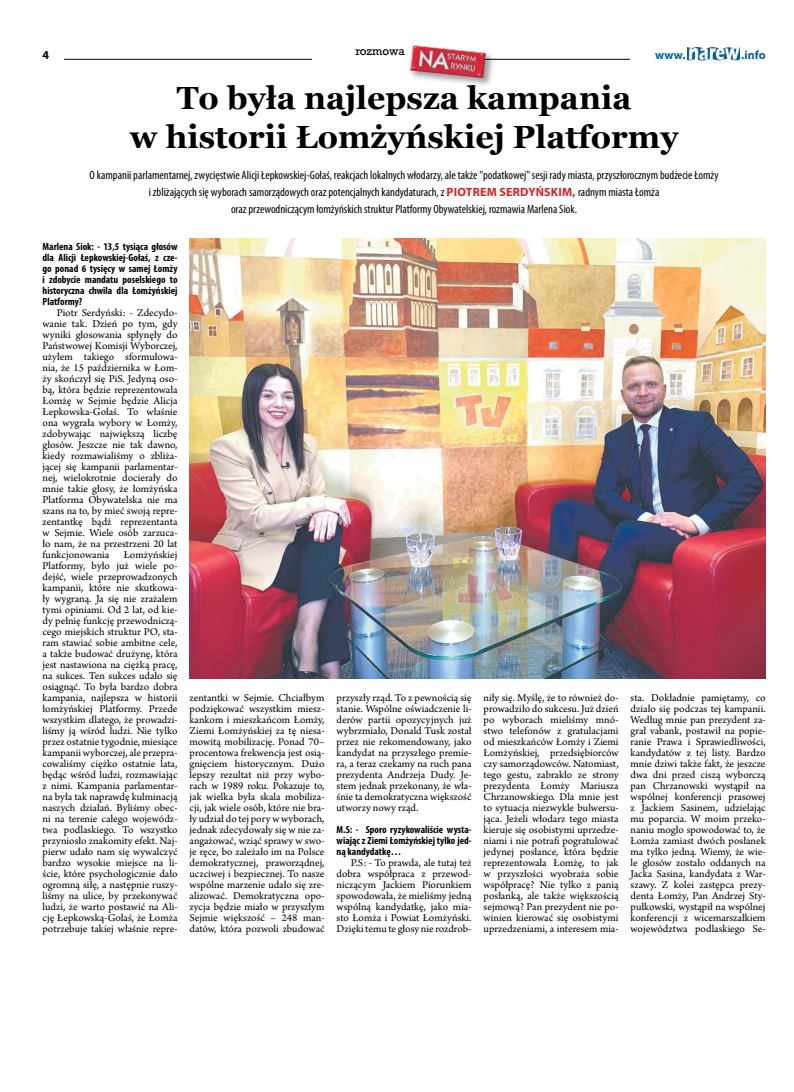
<style>
.page{position:relative;width:794px;height:1092px;background:#fff}
.page>*{position:absolute;margin:0;border:0;box-sizing:border-box;transform-origin:0 0}
.t1{font:700 32px/39px "Georgia";color:#000;text-align:center}
.t2{font:condensed 12px/17px "Myriad Pro";color:#000;text-align:center}
.t3{font:700 12px "Myriad Pro";color:#00629b}
.t4{font:700 12px "Myriad Pro";color:#000}
.t5{font:11px/11px "Arno Pro";color:#000;text-align:justify}
.t6{font:11px "Rockwell";color:#000}
.t7{font:700 condensed 10.4px/11px "Myriad Pro";color:#000;text-align:justify}
.s1{font-weight:700;font-stretch:normal;color:#d2232a}
</style>
<div class="page">
<hr style="left:64px;top:59px;width:701px;height:1px;background:#000">
<div style="left:630px;top:51px;width:135px;height:18px;background:#fff"></div>
<img style="left:687px;top:47px;width:52px;height:13px">
<div style="left:312px;top:47px;width:136px;height:22px;background:#fff"></div>
<div style="left:408px;top:44px;width:88px;height:44px;background:#000;opacity:.4"></div>
<img style="left:410px;top:45px;width:76px;height:33px">
<img style="left:189px;top:239px;width:576px;height:439px">
<p class="t6" style="left:355px;top:44px;width:51px">rozmowa</p>
<p class="t4" style="left:43px;top:48px;width:8px">4</p>
<p class="t3" style="left:655px;top:47px;width:32px">www.</p>
<p class="t3" style="left:741px;top:47px;width:26px">.info</p>
<h1 class="t1" style="left:130px;top:77px;width:550px">To była najlepsza kampania<br>w historii Łomżyńskiej Platformy</h1>
<p class="t2" style="left:90px;top:166px;width:630px">O kampanii parlamentarnej, zwycięstwie Alicji Łepkowskiej-Gołaś, reakcjach lokalnych włodarzy, ale także "podatkowej" sesji rady miasta, przyszłorocznym budżecie Łomży i zbliżających się wyborach samorządowych oraz potencjalnych kandydaturach, z <span class="s1">PIOTREM SERDYŃSKIM,</span> radnym miasta Łomża<br>oraz przewodniczącym łomżyńskich struktur Platformy Obywatelskiej, rozmawia Marlena Siok.</p>
<p class="t7" style="left:43px;top:240px;width:136px">Marlena Siok: - 13,5 tysiąca głosów dla Alicji Łepkowskiej-Gołaś, z cze&shy;go ponad 6 tysięcy w samej Łomży i zdobycie mandatu poselskiego to historyczna chwila dla Łomżyńskiej Platformy?</p>
<p class="t5" style="left:43px;top:307px;width:136px;text-indent:14px">Piotr Serdyński: - Zdecydo&shy;wanie tak. Dzień po tym, gdy wyniki głosowania spłynęły do Państwowej Komisji Wyborczej, użyłem takiego sformułowa&shy;nia, że 15 października w Łom&shy;ży skończył się PiS. Jedyną oso&shy;bą, która będzie reprezentowała Łomżę w Sejmie będzie Alicja Łepkowska-Gołaś. To właśnie ona wygrała wybory w Łomży, zdobywając największą liczbę głosów. Jeszcze nie tak dawno, kiedy rozmawialiśmy o zbliża&shy;jącej się kampanii parlamentar&shy;nej, wielokrotnie docierały do mnie takie głosy, że łomżyńska Platforma Obywatelska nie ma szans na to, by mieć swoją repre&shy;zentantkę bądź reprezentanta w Sejmie. Wiele osób zarzuca&shy;ło nam, że na przestrzeni 20 lat funkcjonowania</p>
<p class="t5" style="left:43px;top:549px;width:136px;text-indent:81px">Łomżyńskiej Platformy, było już wiele po&shy;dejść, wiele przeprowadzonych kampanii, które nie skutkowa&shy;ły wygraną. Ja się nie zrażałem tymi opiniami. Od 2 lat, od kie&shy;dy pełnię funkcję przewodniczą&shy;cego miejskich struktur PO, sta&shy;ram stawiać sobie ambitne cele, a także budować drużynę, która jest nastawiona na ciężką pracę, na sukces. Ten sukces udało się osiągnąć. To była bardzo dobra kampania, najlepsza w historii łomżyńskiej Platformy. Przede wszystkim dlatego, że prowadzi&shy;liśmy ją wśród ludzi. Nie tylko przez ostatnie tygodnie, miesiące kampanii wyborczej, ale przepra&shy;cowaliśmy ciężko ostatnie lata, będąc wśród ludzi, rozmawiając z nimi. Kampania parlamentar&shy;na była tak naprawdę kulminacją naszych działań. Byliśmy obec&shy;ni na terenie całego wojewódz&shy;twa podlaskiego. To wszystko przyniosło znakomity efekt. Naj&shy;pierw udało nam się wywalczyć bardzo wysokie miejsce na li&shy;ście, które psychologicznie dało ogromną siłę, a następnie ruszy&shy;liśmy na ulice, by przekonywać ludzi, że warto postawić na Ali&shy;cję Łepkowską-Gołaś, że Łomża potrzebuje takiej właśnie repre-</p>
<p class="t5" style="left:189px;top:692px;width:136px">zentantki w Sejmie. Chciałbym podziękować wszystkim miesz&shy;kankom i mieszkańcom Łomży, Ziemi Łomżyńskiej za tę niesa&shy;mowitą mobilizację. Ponad 70– procentowa frekwencja jest osią&shy;gnięciem historycznym. Dużo lepszy rezultat niż przy wybo&shy;rach w 1989 roku. Pokazuje to, jak wielka była skala mobiliza&shy;cji, jak wiele osób, które nie bra&shy;ły udział do tej pory w wyborach, jednak zdecydowały się w nie za&shy;angażować, wziąć sprawy w swo&shy;je ręce, bo zależało im na Polsce demokratycznej, praworządnej, uczciwej i bezpiecznej. To nasze wspólne marzenie udało się zre&shy;alizować. Demokratyczna opo&shy;zycja będzie miało w przyszłym Sejmie większość – 248 man&shy;datów, która pozwoli zbudować</p>
<p class="t5" style="left:336px;top:692px;width:136px">przyszły rząd. To z pewnością się stanie. Wspólne oświadczenie li&shy;derów partii opozycyjnych już wybrzmiało, Donald Tusk został przez nie rekomendowany, jako kandydat na przyszłego premie&shy;ra, a teraz czekamy na ruch pana prezydenta Andrzeja Dudy. Je&shy;stem jednak przekonany, że wła&shy;śnie ta demokratyczna większość utworzy nowy rząd.</p>
<p class="t7" style="left:336px;top:823px;width:136px">M.S: - Sporo ryzykowaliście wysta&shy;wiając z Ziemi Łomżyńskiej tylko jed&shy;ną kandydatkę…</p>
<p class="t5" style="left:336px;top:857px;width:136px;text-indent:14px">P.S: - To prawda, ale tutaj też dobra współpraca z przewod&shy;niczącym Jackiem Piorunkiem spowodowała, że mieliśmy jedną wspólną kandydatkę, jako mia&shy;sto Łomża i Powiat Łomżyński.<br>Dzięki temu te głosy nie rozdrob-</p>
<p class="t5" style="left:483px;top:692px;width:136px">niły się. Myślę, że to również do&shy;prowadziło do sukcesu. Już dzień po wyborach mieliśmy mnó&shy;stwo telefonów z gratulacjami od mieszkańców Łomży i Ziemi Łomżyńskiej, przedsiębiorców czy samorządowców. Natomiast, tego gestu, zabrakło ze strony prezydenta Łomży Mariusza Chrzanowskiego. Dla mnie jest to sytuacja niezwykle bulwersu&shy;jąca. Jeżeli włodarz tego miasta kieruje się osobistymi uprzedze&shy;niami i nie potrafi pogratulować jedynej posłance, która będzie reprezentowała Łomżę, to jak w przyszłości wyobraża sobie współpracę? Nie tylko z panią posłanką, ale także większością sejmową? Pan prezydent nie po&shy;winien kierować się osobistymi uprzedzeniami, a interesem mia-</p>
<p class="t5" style="left:630px;top:692px;width:136px">sta. Dokładnie pamiętamy, co działo się podczas tej kampanii.<br>Według mnie pan prezydent za&shy;grał vabank, postawił na popie&shy;ranie Prawa i Sprawiedliwości, kandydatów z tej listy. Bardzo mnie dziwi także fakt, że jeszcze dwa dni przed ciszą wyborczą pan Chrzanowski wystąpił na wspólnej konferencji prasowej z Jackiem Sasinem, udzielając mu poparcia. W moim przeko&shy;naniu mogło spowodować to, że Łomża zamiast dwóch posłanek ma tylko jedną. Wiemy, że wie&shy;le głosów zostało oddanych na Jacka Sasina, kandydata z War&shy;szawy. Z kolei zastępca prezy&shy;denta Łomży, Pan Andrzej Sty&shy;pułkowski, wystąpił na wspólnej konferencji z wicemarszałkiem województwa podlaskiego Se-</p>
</div>
